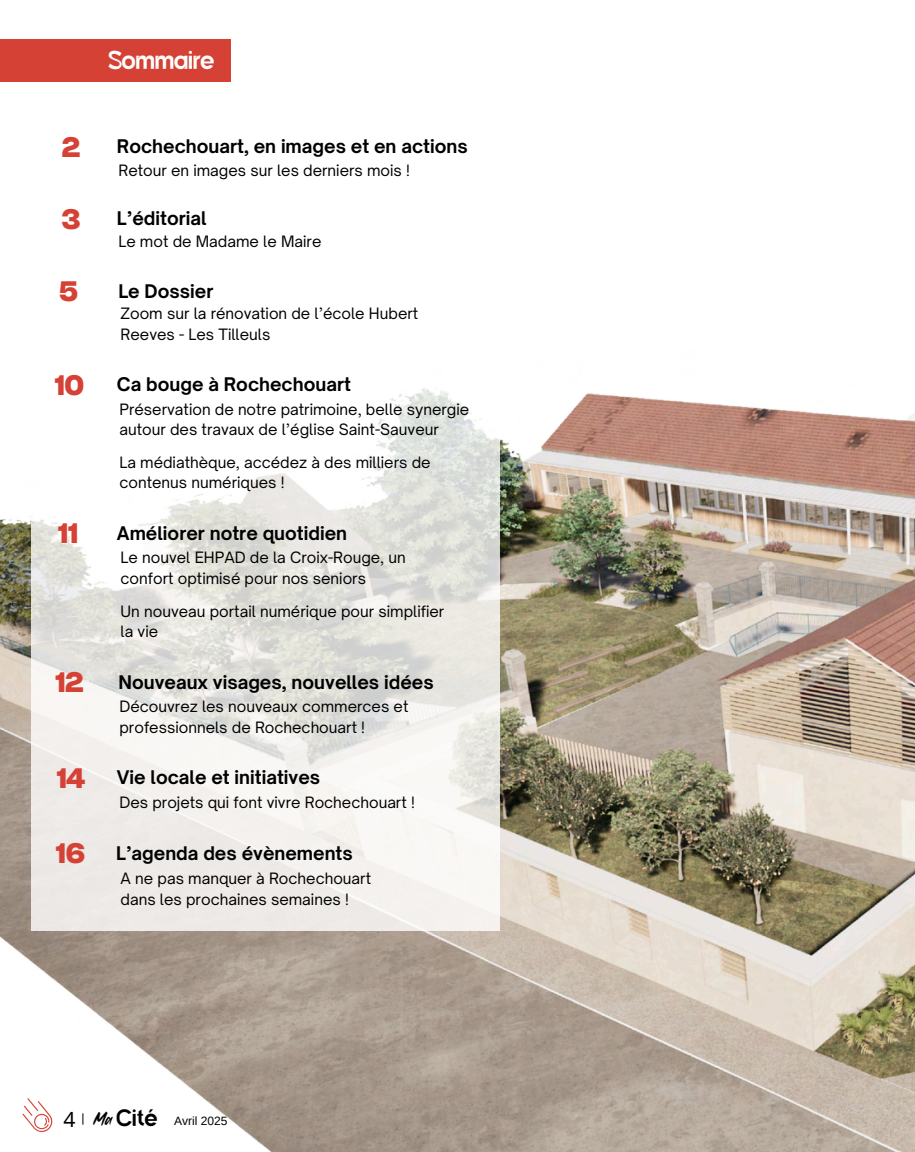
<style>
.page{position:relative;width:915px;height:1152px;background:#fff}
.page>*{position:absolute;margin:0;border:0;box-sizing:border-box;transform-origin:0 0}
.t1{font:700 27px "Cy Grotesk Key";letter-spacing:-.03em;color:#d54235}
.t2{font:27px "Amidone Grotesk";letter-spacing:-.03em;color:#fff}
.t3{font:24.75px "Amidone Grotesk";color:#000}
.t4{font:21px "Noto Sans";color:#000}
.t5{font:700 18px "Open Sauce One";color:#000}
.t6{font:18px "Spotlight";color:#000}
.t7{font:15px/20.2px "Open Sauce One";color:#000}
.t8{font:12px "Arimo";color:#000}
</style>
<div class="page">
<div style="left:0;top:39px;width:231px;height:42px;background:#d54235"></div>
<img style="left:0;top:393px;width:915px;height:759px">
<svg style="left:32px;top:387px;width:468px;height:543px"></svg>
<svg style="left:22px;top:1098px;width:30px;height:34px"></svg>
<h1 class="t2" style="left:108px;top:44px;width:108px">Sommaire</h1>
<h4 class="t1" style="left:62px;top:130px;width:20px">2</h4>
<h4 class="t1" style="left:61px;top:202px;width:20px">3</h4>
<p class="t1" style="left:59px;top:274px;width:20px">5</p>
<h2 class="t1" style="left:55px;top:368px;width:31px">10</h2>
<h4 class="t1" style="left:58px;top:516px;width:22px">11</h4>
<p class="t1" style="left:55px;top:665px;width:30px">12</p>
<h2 class="t1" style="left:57px;top:761px;width:30px">14</h2>
<h2 class="t1" style="left:56px;top:836px;width:31px">16</h2>
<p class="t5" style="left:117px;top:135px;width:352px">Rochechouart, en images et en actions</p>
<h2 class="t7" style="left:118px;top:160px;width:293px">Retour en images sur les derniers mois !</h2>
<h4 class="t5" style="left:117px;top:207px;width:91px">L’éditorial</h4>
<p class="t7" style="left:118px;top:231px;width:204px">Le mot de Madame le Maire</p>
<h2 class="t5" style="left:118px;top:280px;width:96px">Le Dossier</h2>
<h4 class="t7" style="left:121px;top:303px;width:299px">Zoom sur la rénovation de l’école Hubert<br>Reeves - Les Tilleuls</h4>
<p class="t5" style="left:117px;top:373px;width:235px">Ca bouge à Rochechouart</p>
<h2 class="t7" style="left:119px;top:399px;width:351px">Préservation de notre patrimoine, belle synergie autour des travaux de l’église Saint-Sauveur</h2>
<h2 class="t7" style="left:119px;top:452px;width:313px">La médiathèque, accédez à des milliers de contenus numériques !</h2>
<h4 class="t5" style="left:117px;top:522px;width:232px">Améliorer notre quotidien</h4>
<p class="t7" style="left:121px;top:547px;width:287px">Le nouvel EHPAD de la Croix-Rouge, un confort optimisé pour nos seniors</p>
<h4 class="t7" style="left:121px;top:601px;width:325px">Un nouveau portail numérique pour simplifier la vie</h4>
<h2 class="t5" style="left:118px;top:671px;width:317px">Nouveaux visages, nouvelles idées</h2>
<h4 class="t7" style="left:119px;top:696px;width:290px">Découvrez les nouveaux commerces et professionnels de Rochechouart !</h4>
<h4 class="t5" style="left:117px;top:766px;width:205px">Vie locale et initiatives</h4>
<p class="t7" style="left:119px;top:792px;width:297px">Des projets qui font vivre Rochechouart !</p>
<h4 class="t5" style="left:116px;top:842px;width:238px">L’agenda des évènements</h4>
<p class="t7" style="left:121px;top:868px;width:252px">A ne pas manquer à Rochechouart dans les prochaines semaines !</p>
<h1 class="t4" style="left:64px;top:1105px;width:14px">4</h1>
<p class="t8" style="left:82px;top:1111px;width:5px">|</p>
<p class="t6" style="left:93px;top:1110px;width:20px">Ma</p>
<p class="t3" style="left:116px;top:1103px;width:43px">Cité</p>
<p class="t8" style="left:174px;top:1115px;width:55px">Avril 2025</p>
</div>
